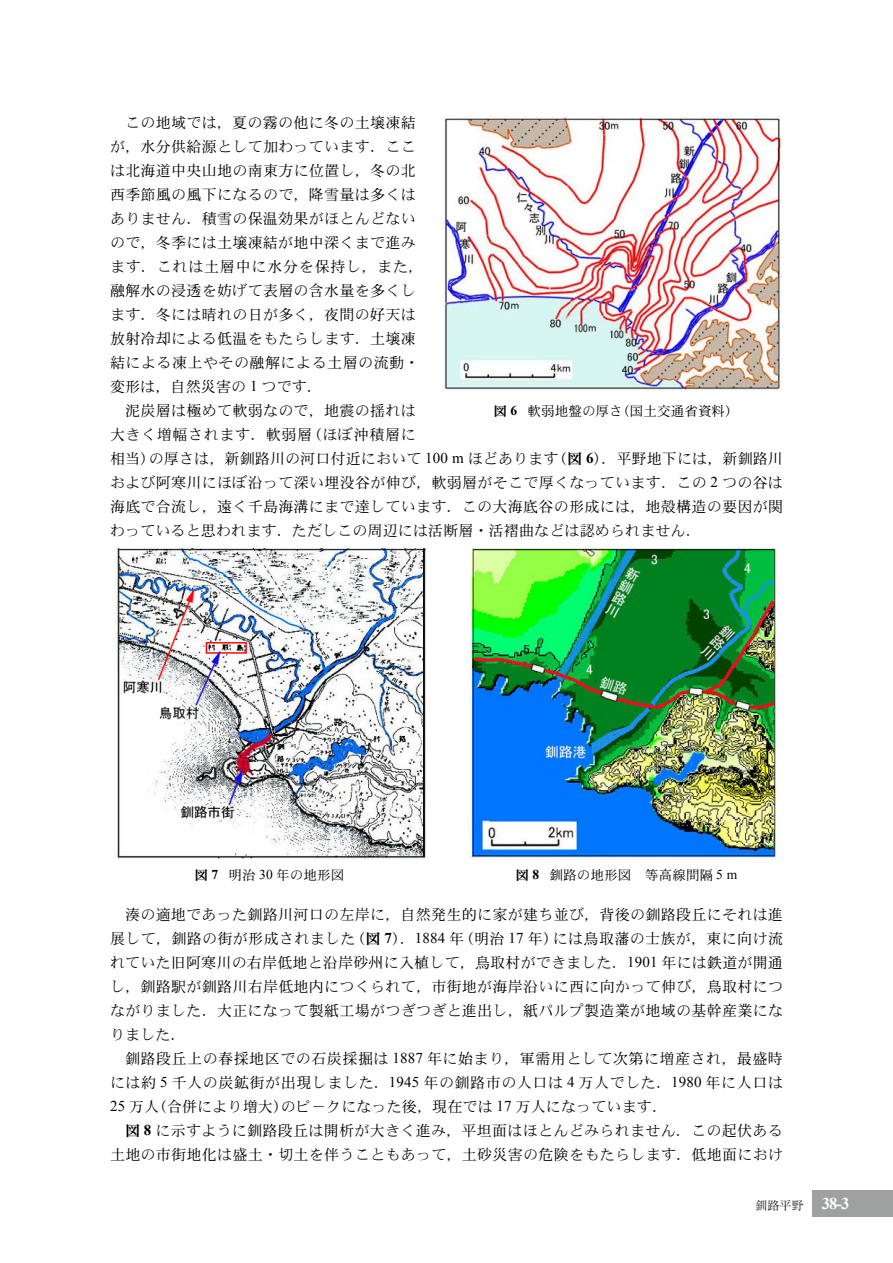
<style>
.page{position:relative;width:893px;height:1263px;background:#fff}
.page>*{position:absolute;margin:0;border:0;box-sizing:border-box;transform-origin:0 0}
.t1{font:15px/24px "DFHS Mincho W3 WIN RKSJ H";letter-spacing:.02em;color:#000}
.t2{font:13.5px "DFHS Mincho W3 WIN RKSJ H";letter-spacing:.01em;color:#000}
.t3{font:300 12px "Ryumin Pro";color:#000}
.s1{font-family:"Times New Roman"}
.s2{font-family:"DFHS Mincho W7 WIN RKSJ H"}
.s3{font-family:"Times New Roman";font-weight:700}
.s4{font-family:"Times New Roman";font-weight:700;font-size:16.5px;color:#fff}
</style>
<div class="page">
<div style="left:812px;top:1191px;width:81px;height:26px;background:#9fa0a0"></div>
<img style="left:443px;top:117px;width:340px;height:274px">
<img style="left:115px;top:547px;width:663px;height:312px">
<p class="t1" style="left:110px;top:110px;width:315px;text-indent:15px">この地域では，夏の霧の他に冬の土壌凍結が，水分供給源として加わっています．ここは北海道中央山地の南東方に位置し，冬の北西季節風の風下になるので，降雪量は多くはありません．積雪の保温効果がほとんどないので，冬季には土壌凍結が地中深くまで進みます．これは土層中に水分を保持し，また，融解水の浸透を妨げて表層の含水量を多くします．冬には晴れの日が多く，夜間の好天は放射冷却による低温をもたらします．土壌凍結による凍上やその融解による土層の流動・変形は，自然災害の <span class="s1">1</span> つです．</p>
<p class="t1" style="left:110px;top:398px;width:675px;text-indent:15px">泥炭層は極めて軟弱なので，地震の揺れは<br>大きく増幅されます．軟弱層（ほぼ沖積層に<br>相当）の厚さは，新釧路川の河口付近において <span class="s1">100 m</span> ほどあります（<span class="s2">図</span> <span class="s3">6</span>）．平野地下には，新釧路川および阿寒川にほぼ沿って深い埋没谷が伸び，軟弱層がそこで厚くなっています．この <span class="s1">2</span> つの谷は海底で合流し，遠く千島海溝にまで達しています．この大海底谷の形成には，地殻構造の要因が関わっていると思われます．ただしこの周辺には活断層・活褶曲などは認められません．</p>
<p class="t2" style="left:493px;top:404px;width:247px"><span class="s2">図</span> <span class="s3">6</span> 軟弱地盤の厚さ（国土交通省資料）</p>
<p class="t2" style="left:195px;top:868px;width:151px"><span class="s2">図</span> <span class="s3">7</span> 明治 <span class="s1">30</span> 年の地形図</p>
<p class="t2" style="left:516px;top:868px;width:223px"><span class="s2">図</span> <span class="s3">8</span> 釧路の地形図　等高線間隔 <span class="s1">5 m</span></p>
<p class="t1" style="left:110px;top:902px;width:675px;text-align:justify;text-indent:15px">湊の適地であった釧路川河口の左岸に，自然発生的に家が建ち並び，背後の釧路段丘にそれは進展して，釧路の街が形成されました（<span class="s2">図</span> <span class="s3">7</span>）．<span class="s1">1884</span> 年（明治 <span class="s1">17</span> 年）には鳥取藩の士族が，東に向け流れていた旧阿寒川の右岸低地と沿岸砂州に入植して，鳥取村ができました．<span class="s1">1901</span> 年には鉄道が開通し，釧路駅が釧路川右岸低地内につくられて，市街地が海岸沿いに西に向かって伸び，鳥取村につながりました．大正になって製紙工場がつぎつぎと進出し，紙パルプ製造業が地域の基幹産業になりました．</p>
<p class="t1" style="left:110px;top:1046px;width:674px;text-align:justify;text-indent:15px">釧路段丘上の春採地区での石炭採掘は <span class="s1">1887</span> 年に始まり，軍需用として次第に増産され，最盛時には約<span class="s1">5</span> 千人の炭鉱街が出現しました．<span class="s1">1945</span> 年の釧路市の人口は <span class="s1">4</span> 万人でした．<span class="s1">1980</span> 年に人口は<span class="s1">25</span> 万人（合併により増大）のピ－クになった後，現在では <span class="s1">17</span> 万人になっています．</p>
<p class="t1" style="left:110px;top:1118px;width:675px;text-align:right"><span class="s2">図</span> <span class="s3">8</span> に示すように釧路段丘は開析が大きく進み，平坦面はほとんどみられません．この起伏ある土地の市街地化は盛土・切土を伴うこともあって，土砂災害の危険をもたらします．低地面におけ</p>
<p class="t3" style="left:755px;top:1196px;width:96px">釧路平野 <span class="s4">38-3</span></p>
</div>
